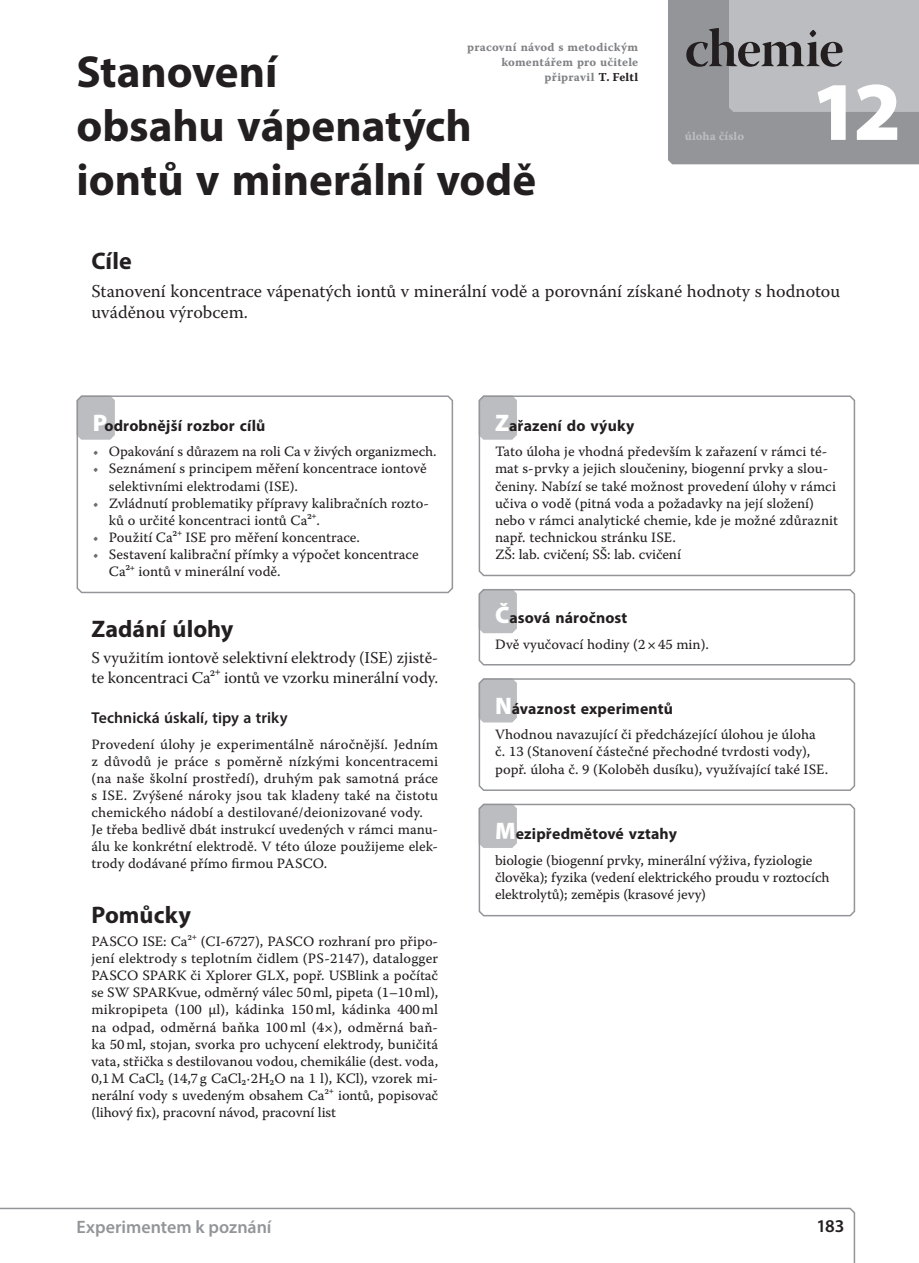
<style>
.page{position:relative;width:919px;height:1263px;background:#fff}
.page>*{position:absolute;margin:0;border:0;box-sizing:border-box;transform-origin:0 0}
.Číslo_úlohy{font:900 84px "Myriad Pro";color:#fff}
.Název_předmětu{font:54px "Warnock Pro Bold Disp";letter-spacing:-.02em;color:#231f20}
.Název_úlohy{font:700 45px/54px "Myriad Pro";color:#231f20}
.Zadání_úlohy-Motivac{font:700 24px "Myriad Pro";letter-spacing:.005em;color:#231f20}
.Cíle_nadpis{font:700 24px "Myriad Pro";color:#231f20}
.Cíle_text{font:18px/21.6px "Warnock Pro";color:#231f20}
.Zápatí_Expoz{font:600 18px "Myriad Pro";color:#939598}
.Zápatí_číslo_strany{font:600 18px "Myriad Pro";color:#231f20}
.Zadání_úlohy-Motivac-2{font:16.5px/19.8px "Warnock Pro";letter-spacing:-.005em;color:#231f20}
.Úvodní_rámeček_nadpi{font:700 15.75px "Myriad Pro";letter-spacing:.01em;color:#231f20}
.Technická_úskalí_a_s{font:600 15.75px "Myriad Pro";letter-spacing:.005em;color:#231f20}
.Pomůcky_text{font:14.25px/17.1px "Warnock Pro Capt";color:#231f20}
.Úvodní_rámeček_text{font:14.25px/17.1px "Warnock Pro Capt";color:#231f20}
.Technická_úskalí_a_s-2{font:14.25px/17.1px "Warnock Pro Capt";letter-spacing:.01em;color:#231f20;text-align:justify}
.Text_pracovní_návod{font:12px/14.4px "Warnock Pro Bold Capt";letter-spacing:.015em;color:#808285;text-align:right}
.t1{font:12px "Warnock Pro Bold Capt";color:#bcbdc0}
.s1{color:#231f20}
.s2{font-weight:900;font-size:24px;color:#fff}
.s3{color:#6c6d70}
.s4{font-family:"Palatino Linotype"}
.s5{font-family:"Warnock Pro"}
</style>
<div class="page">
<svg style="left:668px;top:0;width:250px;height:164px;background:#a7a8ab"></svg>
<svg style="left:0;top:1207px;width:855px;height:56px"></svg>
<svg style="left:478px;top:395px;width:377px;height:182px"></svg>
<svg style="left:478px;top:589px;width:377px;height:77px"></svg>
<svg style="left:478px;top:678px;width:377px;height:113px"></svg>
<svg style="left:76px;top:395px;width:378px;height:199px"></svg>
<svg style="left:478px;top:803px;width:377px;height:114px"></svg>
<p class="Text_pracovní_návod" style="left:467px;top:40px;width:172px">pracovní návod s metodickým komentářem pro učitele</p>
<p class="Název_úlohy" style="left:77px;top:43px;width:461px">Stanovení<br>obsahu vápenatých iontů v minerální vodě</p>
<p class="Text_pracovní_návod" style="left:544px;top:70px;width:95px">připravil <span class="s1">T. Feltl</span></p>
<p class="Název_předmětu" style="left:685px;top:16px;width:160px">chemie</p>
<p class="Číslo_úlohy" style="left:811px;top:64px;width:92px">12</p>
<p class="t1" style="left:685px;top:129px;width:61px">úloha číslo</p>
<p class="Cíle_nadpis" style="left:91px;top:245px;width:42px">Cíle</p>
<p class="Cíle_text" style="left:91px;top:280px;width:750px">Stanovení koncentrace vápenatých iontů v minerální vodě a porovnání získané hodnoty s hodnotou uváděnou výrobcem.</p>
<p class="Úvodní_rámeček_nadpi" style="left:93px;top:415px;width:174px"><span class="s2">P</span>odrobnější rozbor cílů</p>
<p class="Pomůcky_text" style="left:93px;top:443px;width:345px"><span class="s3">•</span> Opakování s důrazem na roli Ca v živých organizmech.</p>
<p class="Pomůcky_text" style="left:109px;top:460px;width:319px;text-indent:-16px"><span class="s3">•</span> Seznámení s principem měření koncentrace iontově selektivními elektrodami (ISE).</p>
<p class="Pomůcky_text" style="left:109px;top:494px;width:321px;text-indent:-16px"><span class="s3">•</span> Zvládnutí problematiky přípravy kalibračních rozto&shy;ků o určité koncentraci iontů Ca²<span class="s4">⁺</span>.</p>
<p class="Pomůcky_text" style="left:93px;top:528px;width:268px"><span class="s3">•</span> Použití Ca²<span class="s4">⁺</span> ISE pro měření koncentrace.</p>
<p class="Pomůcky_text" style="left:109px;top:545px;width:311px;text-indent:-16px"><span class="s3">•</span> Sestavení kalibrační přímky a výpočet koncentrace<br>Ca²<span class="s4">⁺</span> iontů v minerální vodě.</p>
<p class="Zadání_úlohy-Motivac" style="left:91px;top:613px;width:143px">Zadání úlohy</p>
<p class="Zadání_úlohy-Motivac-2" style="left:91px;top:647px;width:348px">S využitím iontově selektivní elektrody (ISE) zjistě&shy;te koncentraci Ca²<span class="s4">⁺</span> iontů ve vzorku minerální vody.</p>
<p class="Technická_úskalí_a_s" style="left:91px;top:707px;width:198px">Technická úskalí, tipy a triky</p>
<p class="Technická_úskalí_a_s-2" style="left:91px;top:735px;width:348px">Provedení úlohy je experimentálně náročnější. Jedním z důvodů je práce s poměrně nízkými koncentracemi (na naše školní prostředí), druhým pak samotná práce s ISE. Zvýšené nároky jsou tak kladeny také na čistotu chemického nádobí a destilované/deionizované vody.</p>
<p class="Technická_úskalí_a_s-2" style="left:91px;top:820px;width:348px">Je třeba bedlivě dbát instrukcí uvedených v rámci manu&shy;álu ke konkrétní elektrodě. V této úloze použijeme elek&shy;trody dodávané přímo firmou PASCO.</p>
<p class="Zadání_úlohy-Motivac" style="left:91px;top:899px;width:101px">Pomůcky</p>
<p class="Pomůcky_text" style="left:91px;top:932px;width:348px;text-align:justify">PASCO ISE: Ca<span class="s5">²</span><sup>⁺</sup> (CI-6727), PASCO rozhraní pro připo&shy;jení elektrody s teplotním čidlem (PS-2147), datalogger PASCO SPARK či Xplorer GLX, popř. USBlink a počítač se SW SPARKvue, odměrný válec 50ml, pipeta (1–10ml), mikropipeta (100 µl), kádinka 150 ml, kádinka 400 ml na odpad, odměrná baňka 100ml (4×), odměrná baň&shy;ka 50ml, stojan, svorka pro uchycení elektrody, buničitá vata, střička s destilovanou vodou, chemikálie (dest. voda, 0,1M CaCl₂ (14,7g CaCl₂∙2H₂O na 1 l), KCl), vzorek mi&shy;nerální vody s uvedeným obsahem Ca<span class="s5">²</span><sup>⁺</sup> iontů, popisovač (lihový fix), pracovní návod, pracovní list</p>
<p class="Zápatí_Expoz" style="left:77px;top:1216px;width:196px">Experimentem k poznání</p>
<p class="Úvodní_rámeček_nadpi" style="left:495px;top:415px;width:141px"><span class="s2">Z</span>ařazení do výuky</p>
<p class="Úvodní_rámeček_text" style="left:495px;top:443px;width:344px">Tato úloha je vhodná především k zařazení v rámci té&shy;mat s-prvky a jejich sloučeniny, biogenní prvky a slou&shy;čeniny. Nabízí se také možnost provedení úlohy v rámci učiva o vodě (pitná voda a požadavky na její složení) nebo v rámci analytické chemie, kde je možné zdůraznit např. technickou stránku ISE.</p>
<p class="Úvodní_rámeček_text" style="left:495px;top:545px;width:187px">ZŠ: lab. cvičení; SŠ: lab. cvičení</p>
<p class="Úvodní_rámeček_nadpi" style="left:495px;top:608px;width:134px"><span class="s2">Č</span>asová náročnost</p>
<p class="Úvodní_rámeček_text" style="left:495px;top:636px;width:215px">Dvě vyučovací hodiny (2×45 min).</p>
<p class="Úvodní_rámeček_nadpi" style="left:495px;top:698px;width:179px"><span class="s2">N</span>ávaznost experimentů</p>
<p class="Úvodní_rámeček_text" style="left:495px;top:726px;width:335px">Vhodnou navazující či předcházející úlohou je úloha č. 13 (Stanovení částečné přechodné tvrdosti vody), popř. úloha č. 9 (Koloběh dusíku), využívající také ISE.</p>
<p class="Úvodní_rámeček_nadpi" style="left:495px;top:823px;width:183px"><span class="s2">M</span>ezipředmětové vztahy</p>
<p class="Úvodní_rámeček_text" style="left:495px;top:851px;width:336px">biologie (biogenní prvky, minerální výživa, fyziologie člověka); fyzika (vedení elektrického proudu v roztocích elektrolytů); zeměpis (krasové jevy)</p>
<p class="Zápatí_číslo_strany" style="left:816px;top:1214px;width:29px">183</p>
</div>
